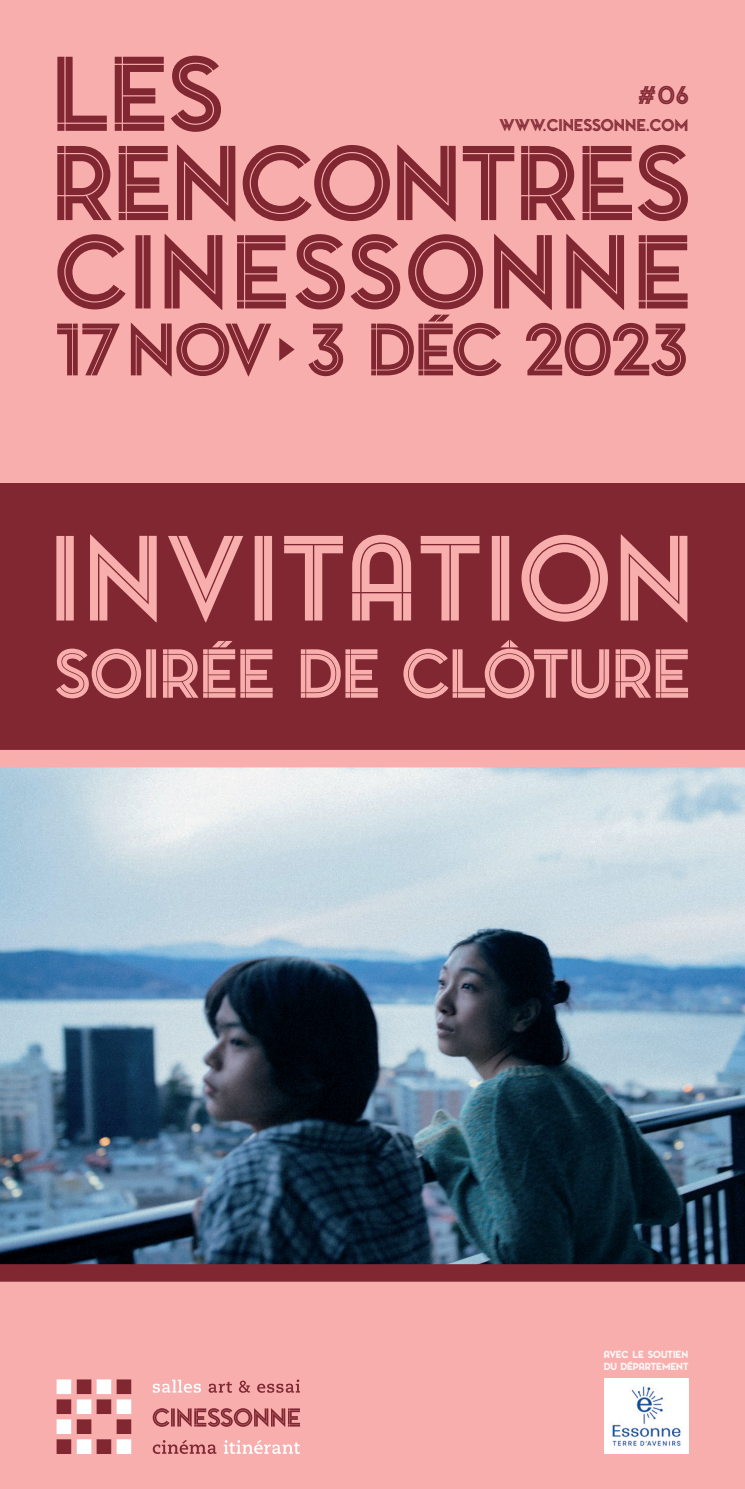
<style>
.page{position:relative;width:745px;height:1489px;background:#fff}
.page>*{position:absolute;margin:0;border:0;box-sizing:border-box;transform-origin:0 0}
.t1{font:112.75px "Pontiac Inline";letter-spacing:.03em;color:#f8aead}
.t2{font:98.75px "Pontiac Inline";letter-spacing:-.01em;color:#802732}
.t3{font:97.5px "Pontiac Inline";letter-spacing:.03em;color:#802732}
.t4{font:69px "Pontiac Inline";letter-spacing:-.015em;color:#802732}
.t5{font:64.5px "Pontiac Inline";letter-spacing:-.01em;color:#f8aead}
.t6{font:24px "Pontiac Inline";color:#802732}
.t7{font:16px "Pontiac Inline";color:#802732}
.t8{font:9.5px/11.5px "Pontiac Inline";color:#fff}
</style>
<div class="page">
<div style="left:0;top:0;width:744px;height:1488px;background:#f8aead"></div>
<img style="left:0;top:767px;width:744px;height:497px">
<div style="left:57px;top:1419px;width:14px;height:14px;background:#fff"></div>
<div style="left:57px;top:1419px;width:14px;height:14px;border:1px solid #fff"></div>
<div style="left:77px;top:1419px;width:14px;height:14px;background:#802732"></div>
<div style="left:77px;top:1419px;width:14px;height:14px;border:1px solid #802732"></div>
<div style="left:117px;top:1419px;width:14px;height:14px;background:#802732"></div>
<div style="left:117px;top:1419px;width:14px;height:14px;border:1px solid #802732"></div>
<div style="left:77px;top:1439px;width:14px;height:14px;background:#fff"></div>
<div style="left:77px;top:1439px;width:14px;height:14px;border:1px solid #fff"></div>
<div style="left:57px;top:1439px;width:14px;height:14px;background:#802732"></div>
<div style="left:57px;top:1439px;width:14px;height:14px;border:1px solid #802732"></div>
<div style="left:97px;top:1439px;width:14px;height:14px;background:#802732"></div>
<div style="left:97px;top:1439px;width:14px;height:14px;border:1px solid #802732"></div>
<div style="left:117px;top:1439px;width:14px;height:14px;background:#fff"></div>
<div style="left:117px;top:1439px;width:14px;height:14px;border:1px solid #fff"></div>
<div style="left:57px;top:1379px;width:14px;height:14px;background:#fff"></div>
<div style="left:57px;top:1379px;width:14px;height:14px;border:1px solid #fff"></div>
<div style="left:77px;top:1379px;width:14px;height:14px;background:#802732"></div>
<div style="left:77px;top:1379px;width:14px;height:14px;border:1px solid #802732"></div>
<div style="left:97px;top:1379px;width:14px;height:14px;background:#fff"></div>
<div style="left:97px;top:1379px;width:14px;height:14px;border:1px solid #fff"></div>
<div style="left:117px;top:1379px;width:14px;height:14px;background:#802732"></div>
<div style="left:117px;top:1379px;width:14px;height:14px;border:1px solid #802732"></div>
<div style="left:57px;top:1399px;width:14px;height:14px;background:#802732"></div>
<div style="left:57px;top:1399px;width:14px;height:14px;border:1px solid #802732"></div>
<div style="left:97px;top:1399px;width:14px;height:14px;background:#802732"></div>
<div style="left:97px;top:1399px;width:14px;height:14px;border:1px solid #802732"></div>
<div style="left:117px;top:1399px;width:14px;height:14px;background:#fff"></div>
<div style="left:117px;top:1399px;width:14px;height:14px;border:1px solid #fff"></div>
<div style="left:77px;top:1399px;width:14px;height:14px;background:#fff"></div>
<div style="left:77px;top:1399px;width:14px;height:14px;border:1px solid #fff"></div>
<svg style="left:153px;top:1408px;width:147px;height:18px"></svg>
<svg style="left:224px;top:1440px;width:76px;height:13px"></svg>
<svg style="left:153px;top:1440px;width:63px;height:13px"></svg>
<svg style="left:208px;top:1379px;width:92px;height:13px"></svg>
<svg style="left:153px;top:1379px;width:48px;height:13px"></svg>
<div style="left:0;top:483px;width:744px;height:267px;background:#802732"></div>
<div style="left:0;top:1264px;width:744px;height:17px;background:#802732"></div>
<img style="left:604px;top:1378px;width:83px;height:75px">
<h2 class="t2" style="left:51px;top:32px;width:174px">LES</h2>
<h3 class="t6" style="left:637px;top:80px;width:53px">#06</h3>
<h3 class="t7" style="left:499px;top:115px;width:190px">WWW.CINESSONNE.COM</h3>
<h2 class="t2" style="left:51px;top:122px;width:640px">RENCONTRES</h2>
<h3 class="t3" style="left:55px;top:211px;width:637px">CINESSONNE</h3>
<h3 class="t4" style="left:56px;top:306px;width:633px">17NOV 3 DÉC 2023</h3>
<h1 class="t1" style="left:50px;top:508px;width:645px">INVITATION</h1>
<h3 class="t5" style="left:54px;top:633px;width:637px">SOIRÉE DE CLÔTURE</h3>
<p class="t8" style="left:603px;top:1348px;width:86px">AVEC LE SOUTIEN<br>DU DÉPARTEMENT</p>
</div>
